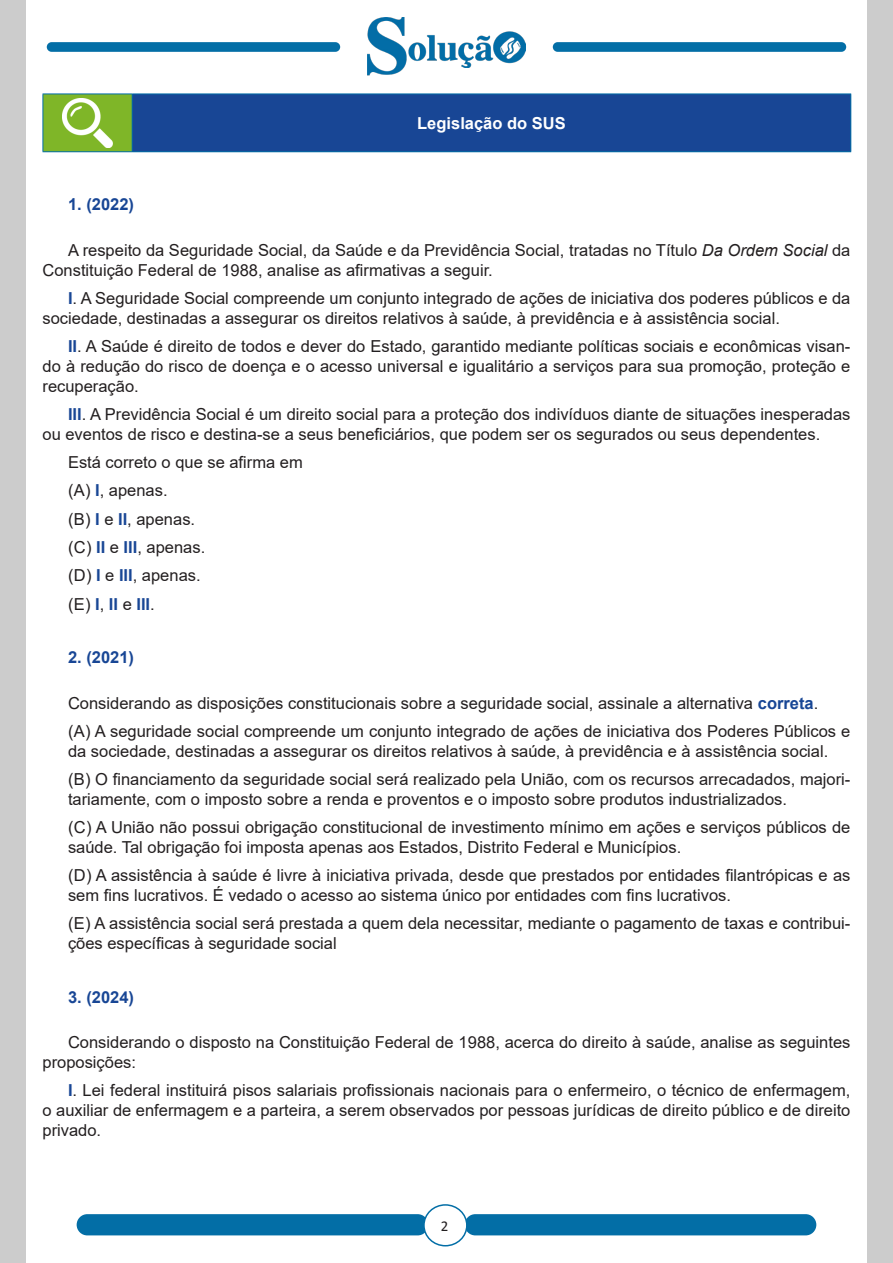
<style>
.page{position:relative;width:893px;height:1263px;background:#fff}
.page>*{position:absolute;margin:0;border:0;box-sizing:border-box;transform-origin:0 0}
.TEXTO_BASE{font:16.5px/19.8px "Arial";color:#231f20}
.ALTERNATIVAS{font:16.5px/19.8px "Arial";color:#231f20}
.TEXTO_BASE-2{font:700 16.5px "Arial";color:#184695}
.CENTRALIZAR{font:700 16.5px "Arial";color:#fff}
.t1{font:15px "Calibri";color:#231f20}
.s1{font-style:italic}
.s2{font-weight:700;color:#184695}
</style>
<div class="page">
<div style="left:0;top:0;width:26px;height:1263px;background:#ccc"></div>
<div style="left:867px;top:0;width:26px;height:1263px;background:#ccc"></div>
<div style="left:77px;top:1214px;width:351px;height:21px;background:#036ea6;border-radius:11px"></div>
<div style="left:465px;top:1214px;width:351px;height:21px;background:#036ea6;border-radius:11px"></div>
<div style="left:424px;top:1205px;width:43px;height:41px;background:#fff;border-radius:50%"></div>
<div style="left:423px;top:1204px;width:45px;height:42px;border:2px solid #036ea6;border-radius:50%"></div>
<div style="left:47px;top:42px;width:293px;height:10px;background:#036ea6;border-radius:5px"></div>
<div style="left:553px;top:42px;width:293px;height:10px;background:#036ea6;border-radius:5px"></div>
<img style="left:367px;top:17px;width:159px;height:58px">
<div style="left:406px;top:68px;width:120px;height:9px;background:#fff"></div>
<div style="left:436px;top:28px;width:39px;height:12px;background:#fff"></div>
<hr style="left:406px;top:67px;width:44px;height:3px;background:#fff">
<hr style="left:481px;top:67px;width:45px;height:3px;background:#fff">
<div style="left:43px;top:94px;width:89px;height:58px;background:#7fb628"></div>
<div style="left:132px;top:94px;width:719px;height:58px;background:#184695"></div>
<hr style="left:43px;top:94px;width:89px;height:1px;background:#036ea6">
<hr style="left:43px;top:94px;width:1px;height:57px;background:#036ea6">
<hr style="left:43px;top:151px;width:89px;height:1px;background:#036ea6">
<hr style="left:132px;top:94px;width:719px;height:1px;background:#036ea6">
<hr style="left:132px;top:94px;width:1px;height:57px;background:#036ea6">
<hr style="left:850px;top:94px;width:1px;height:57px;background:#036ea6">
<hr style="left:132px;top:151px;width:719px;height:1px;background:#036ea6">
<img style="left:62px;top:98px;width:51px;height:49px">
<p class="CENTRALIZAR" style="left:417px;top:111px;width:150px">Legislação do SUS</p>
<p class="TEXTO_BASE-2" style="left:68px;top:193px;width:68px">1. (2022)</p>
<p class="TEXTO_BASE" style="left:43px;top:240px;width:809px;text-indent:26px">A respeito da Seguridade Social, da Saúde e da Previdência Social, tratadas no Título <span class="s1">Da Ordem Social</span> da<br>Constituição Federal de 1988, analise as afirmativas a seguir.</p>
<p class="TEXTO_BASE" style="left:43px;top:288px;width:809px;text-indent:26px"><span class="s2">I</span>. A Seguridade Social compreende um conjunto integrado de ações de iniciativa dos poderes públicos e da sociedade, destinadas a assegurar os direitos relativos à saúde, à previdência e à assistência social.</p>
<p class="TEXTO_BASE" style="left:43px;top:336px;width:809px;text-align:justify;text-indent:26px"><span class="s2">II</span>. A Saúde é direito de todos e dever do Estado, garantido mediante políticas sociais e econômicas visan&shy;do à redução do risco de doença e o acesso universal e igualitário a serviços para sua promoção, proteção e recuperação.</p>
<p class="TEXTO_BASE" style="left:43px;top:404px;width:809px;text-indent:26px"><span class="s2">III</span>. A Previdência Social é um direito social para a proteção dos indivíduos diante de situações inesperadas ou eventos de risco e destina-se a seus beneficiários, que podem ser os segurados ou seus dependentes.</p>
<p class="TEXTO_BASE" style="left:68px;top:452px;width:236px">Está correto o que se afirma em</p>
<p class="ALTERNATIVAS" style="left:68px;top:480px;width:101px">(A) <span class="s2">I</span>, apenas.</p>
<p class="ALTERNATIVAS" style="left:68px;top:509px;width:129px">(B) <span class="s2">I</span> e <span class="s2">II</span>, apenas.</p>
<p class="ALTERNATIVAS" style="left:68px;top:537px;width:139px">(C) <span class="s2">II</span> e <span class="s2">III</span>, apenas.</p>
<p class="ALTERNATIVAS" style="left:68px;top:565px;width:134px">(D) <span class="s2">I</span> e <span class="s2">III</span>, apenas.</p>
<p class="ALTERNATIVAS" style="left:68px;top:594px;width:88px">(E) <span class="s2">I</span>, <span class="s2">II</span> e <span class="s2">III</span>.</p>
<p class="TEXTO_BASE-2" style="left:68px;top:646px;width:68px">2. (2021)</p>
<p class="TEXTO_BASE" style="left:68px;top:693px;width:752px">Considerando as disposições constitucionais sobre a seguridade social, assinale a alternativa <span class="s2">correta</span>.</p>
<p class="ALTERNATIVAS" style="left:68px;top:721px;width:784px">(A) A seguridade social compreende um conjunto integrado de ações de iniciativa dos Poderes Públicos e da sociedade, destinadas a assegurar os direitos relativos à saúde, à previdência e à assistência social.</p>
<p class="ALTERNATIVAS" style="left:68px;top:769px;width:784px">(B) O financiamento da seguridade social será realizado pela União, com os recursos arrecadados, majori&shy;tariamente, com o imposto sobre a renda e proventos e o imposto sobre produtos industrializados.</p>
<p class="ALTERNATIVAS" style="left:68px;top:817px;width:784px">(C) A União não possui obrigação constitucional de investimento mínimo em ações e serviços públicos de saúde. Tal obrigação foi imposta apenas aos Estados, Distrito Federal e Municípios.</p>
<p class="ALTERNATIVAS" style="left:68px;top:865px;width:784px">(D) A assistência à saúde é livre à iniciativa privada, desde que prestados por entidades filantrópicas e as sem fins lucrativos. É vedado o acesso ao sistema único por entidades com fins lucrativos.</p>
<p class="ALTERNATIVAS" style="left:68px;top:914px;width:784px">(E) A assistência social será prestada a quem dela necessitar, mediante o pagamento de taxas e contribui&shy;ções específicas à seguridade social</p>
<p class="TEXTO_BASE-2" style="left:68px;top:986px;width:68px">3. (2024)</p>
<p class="TEXTO_BASE" style="left:43px;top:1032px;width:809px;text-indent:26px">Considerando o disposto na Constituição Federal de 1988, acerca do direito à saúde, analise as seguintes proposições:</p>
<p class="TEXTO_BASE" style="left:43px;top:1081px;width:809px;text-align:justify;text-indent:26px"><span class="s2">I</span>. Lei federal instituirá pisos salariais profissionais nacionais para o enfermeiro, o técnico de enfermagem, o auxiliar de enfermagem e a parteira, a serem observados por pessoas jurídicas de direito público e de direito privado.</p>
<p class="t1" style="left:441px;top:1216px;width:9px">2</p>
</div>
